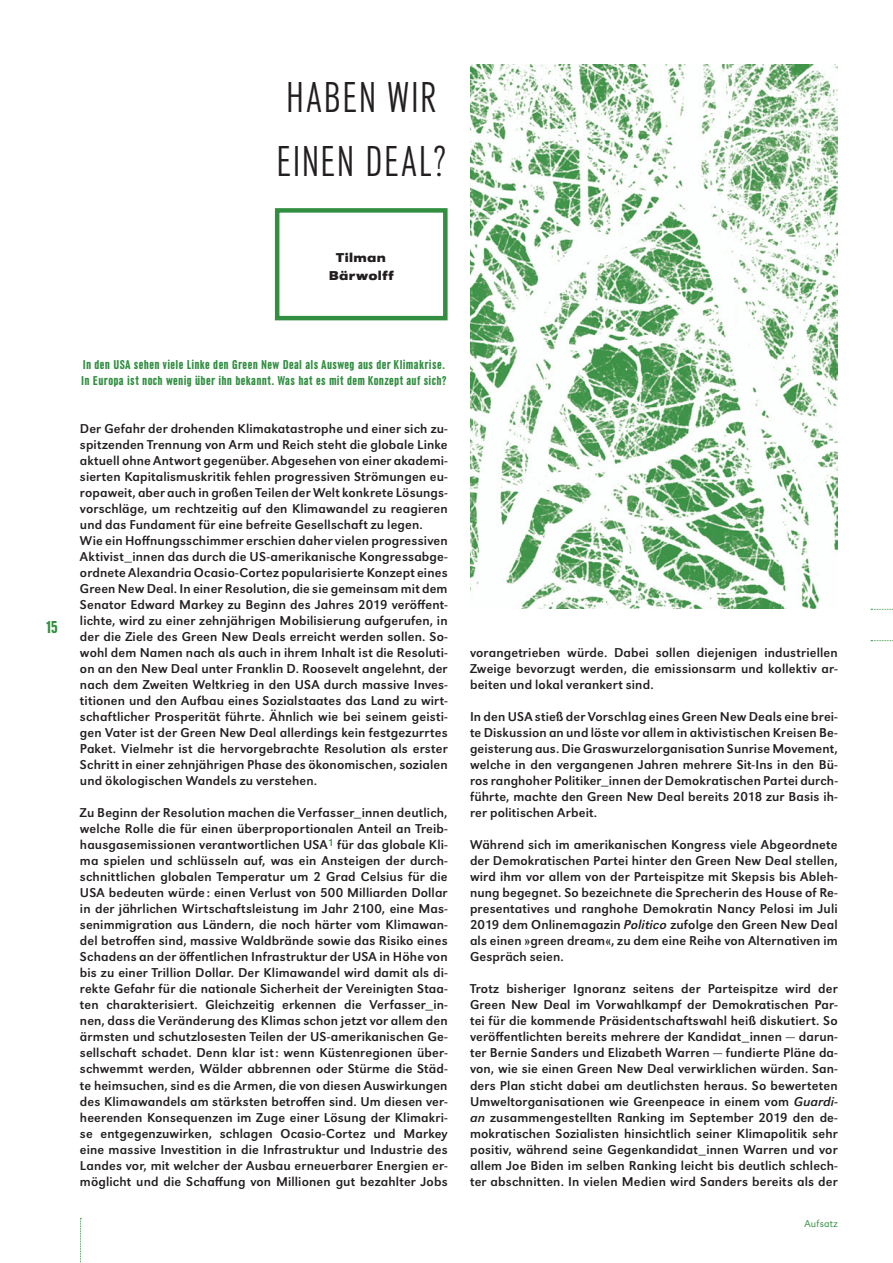
<style>
.page{position:relative;width:893px;height:1263px;background:#fff}
.page>*{position:absolute;margin:0;border:0;box-sizing:border-box;transform-origin:0 0}
.t1{font:300 45px/64.1px "URW Grotesk Con";letter-spacing:.05em;color:#231f20}
.t2{font:700 18px "URW Grotesk Con";color:#328f42}
.t3{font:13.35px/16px "URW Grotesk";letter-spacing:.01em;color:#231f20;text-align:justify}
.t4{font:700 13.35px/16px "URW Grotesk Con";letter-spacing:.025em;color:#328f42}
.t5{font:700 13.35px/18px "URW Grotesk Ext Wid";letter-spacing:.025em;color:#231f20;text-align:center}
.t6{font:300 10.5px "URW Grotesk";letter-spacing:.02em;color:#328f42}
.s1{font-style:italic}
</style>
<div class="page">
<img style="left:470px;top:64px;width:368px;height:545px">
<svg style="left:80px;top:1218px;width:1px;height:45px"></svg>
<svg style="left:871px;top:609px;width:22px;height:1px"></svg>
<svg style="left:871px;top:640px;width:22px;height:1px"></svg>
<div style="left:275px;top:208px;width:173px;height:112px;border:4px solid #328f42"></div>
<h1 class="t1" style="left:276px;top:66px;width:171px">HABEN WIR<br>EINEN DEAL?</h1>
<p class="t5" style="left:329px;top:248px;width:66px">Tilman<br>Bärwolff</p>
<h2 class="t2" style="left:46px;top:617px;width:13px">15</h2>
<p class="t4" style="left:81px;top:356px;width:367px">In den USA sehen viele Linke den Green New Deal als Ausweg aus der Klimakrise.<br>In Europa ist noch wenig über ihn bekannt. Was hat es mit dem Konzept auf sich?</p>
<p class="t3" style="left:80px;top:420px;width:369px;text-align:left">Der Gefahr der drohenden Klimakatastrophe und einer sich zu&shy;spitzenden Trennung von Arm und Reich steht die globale Linke aktuell ohne Antwort gegenüber. Abgesehen von einer akademi&shy;sierten Kapitalismuskritik fehlen progressiven Strömungen eu&shy;ropaweit, aber auch in großen Teilen der Welt konkrete Lösungs&shy;vorschläge, um rechtzeitig auf den Klimawandel zu reagieren und das Fundament für eine befreite Gesellschaft zu legen.<br>Wie ein Hoffnungsschimmer erschien daher vielen progressiven Aktivist_innen das durch die US-amerikanische Kongressabge&shy;ordnete Alexandria Ocasio-Cortez popularisierte Konzept eines Green New Deal. In einer Resolution, die sie gemeinsam mit dem Senator Edward Markey zu Beginn des Jahres 2019 veröffent&shy;lichte, wird zu einer zehnjährigen Mobilisierung aufgerufen, in der die Ziele des Green New Deals erreicht werden sollen. So&shy;wohl dem Namen nach als auch in ihrem Inhalt ist die Resoluti&shy;on an den New Deal unter Franklin D. Roosevelt angelehnt, der nach dem Zweiten Weltkrieg in den USA durch massive Inves&shy;titionen und den Aufbau eines Sozialstaates das Land zu wirt&shy;schaftlicher Prosperität führte. Ähnlich wie bei seinem geisti&shy;gen Vater ist der Green New Deal allerdings kein festgezurrtes Paket. Vielmehr ist die hervorgebrachte Resolution als erster Schritt in einer zehnjährigen Phase des ökonomischen, sozialen und ökologischen Wandels zu verstehen.</p>
<p class="t3" style="left:80px;top:805px;width:369px">Zu Beginn der Resolution machen die Verfasser_innen deutlich, welche Rolle die für einen überproportionalen Anteil an Treib&shy;hausgasemissionen verantwortlichen USA<sup>1</sup> für das globale Kli&shy;ma spielen und schlüsseln auf, was ein Ansteigen der durch&shy;schnittlichen globalen Temperatur um 2 Grad Celsius für die USA bedeuten würde : einen Verlust von 500 Milliarden Dollar in der jährlichen Wirtschaftsleistung im Jahr 2100, eine Mas&shy;senimmigration aus Ländern, die noch härter vom Klimawan&shy;del betroffen sind, massive Waldbrände sowie das Risiko eines Schadens an der öffentlichen Infrastruktur der USA in Höhe von bis zu einer Trillion Dollar. Der Klimawandel wird damit als di&shy;rekte Gefahr für die nationale Sicherheit der Vereinigten Staa&shy;ten charakterisiert. Gleichzeitig erkennen die Verfasser_in&shy;nen, dass die Veränderung des Klimas schon jetzt vor allem den ärmsten und schutzlosesten Teilen der US-amerikanischen Ge&shy;sellschaft schadet. Denn klar ist : wenn Küstenregionen über&shy;schwemmt werden, Wälder abbrennen oder Stürme die Städ&shy;te heimsuchen, sind es die Armen, die von diesen Auswirkungen des Klimawandels am stärksten betroffen sind. Um diesen ver&shy;heerenden Konsequenzen im Zuge einer Lösung der Klimakri&shy;se entgegenzuwirken, schlagen Ocasio-Cortez und Markey eine massive Investition in die Infrastruktur und Industrie des Landes vor, mit welcher der Ausbau erneuerbarer Energien er&shy;möglicht und die Schaffung von Millionen gut bezahlter Jobs</p>
<p class="t3" style="left:470px;top:644px;width:369px">vorangetrieben würde. Dabei sollen diejenigen industriellen Zweige bevorzugt werden, die emissionsarm und kollektiv ar&shy;beiten und lokal verankert sind.</p>
<p class="t3" style="left:470px;top:708px;width:369px">In den USA stieß der Vorschlag eines Green New Deals eine brei&shy;te Diskussion an und löste vor allem in aktivistischen Kreisen Be&shy;geisterung aus. Die Graswurzelorganisation Sunrise Movement, welche in den vergangenen Jahren mehrere Sit-Ins in den Bü&shy;ros ranghoher Politiker_innen der Demokratischen Partei durch&shy;führte, machte den Green New Deal bereits 2018 zur Basis ih&shy;rer politischen Arbeit.</p>
<p class="t3" style="left:470px;top:837px;width:369px">Während sich im amerikanischen Kongress viele Abgeordnete der Demokratischen Partei hinter den Green New Deal stellen, wird ihm vor allem von der Parteispitze mit Skepsis bis Ableh&shy;nung begegnet. So bezeichnete die Sprecherin des House of Re&shy;presentatives und ranghohe Demokratin Nancy Pelosi im Juli 2019 dem Onlinemagazin <span class="s1">Politico</span> zufolge den Green New Deal als einen »green dream«, zu dem eine Reihe von Alternativen im Gespräch seien.</p>
<p class="t3" style="left:470px;top:981px;width:369px">Trotz bisheriger Ignoranz seitens der Parteispitze wird der Green New Deal im Vorwahlkampf der Demokratischen Par&shy;tei für die kommende Präsidentschaftswahl heiß diskutiert. So veröffentlichten bereits mehrere der Kandidat_innen — darun&shy;ter Bernie Sanders und Elizabeth Warren — fundierte Pläne da&shy;von, wie sie einen Green New Deal verwirklichen würden. San&shy;ders Plan sticht dabei am deutlichsten heraus. So bewerteten Umweltorganisationen wie Greenpeace in einem vom <span class="s1">Guardi&shy;an</span> zusammengestellten Ranking im September 2019 den de&shy;mokratischen Sozialisten hinsichtlich seiner Klimapolitik sehr positiv, während seine Gegenkandidat_innen Warren und vor allem Joe Biden im selben Ranking leicht bis deutlich schlech&shy;ter abschnitten. In vielen Medien wird Sanders bereits als der</p>
<p class="t6" style="left:804px;top:1218px;width:35px">Aufsatz</p>
</div>
